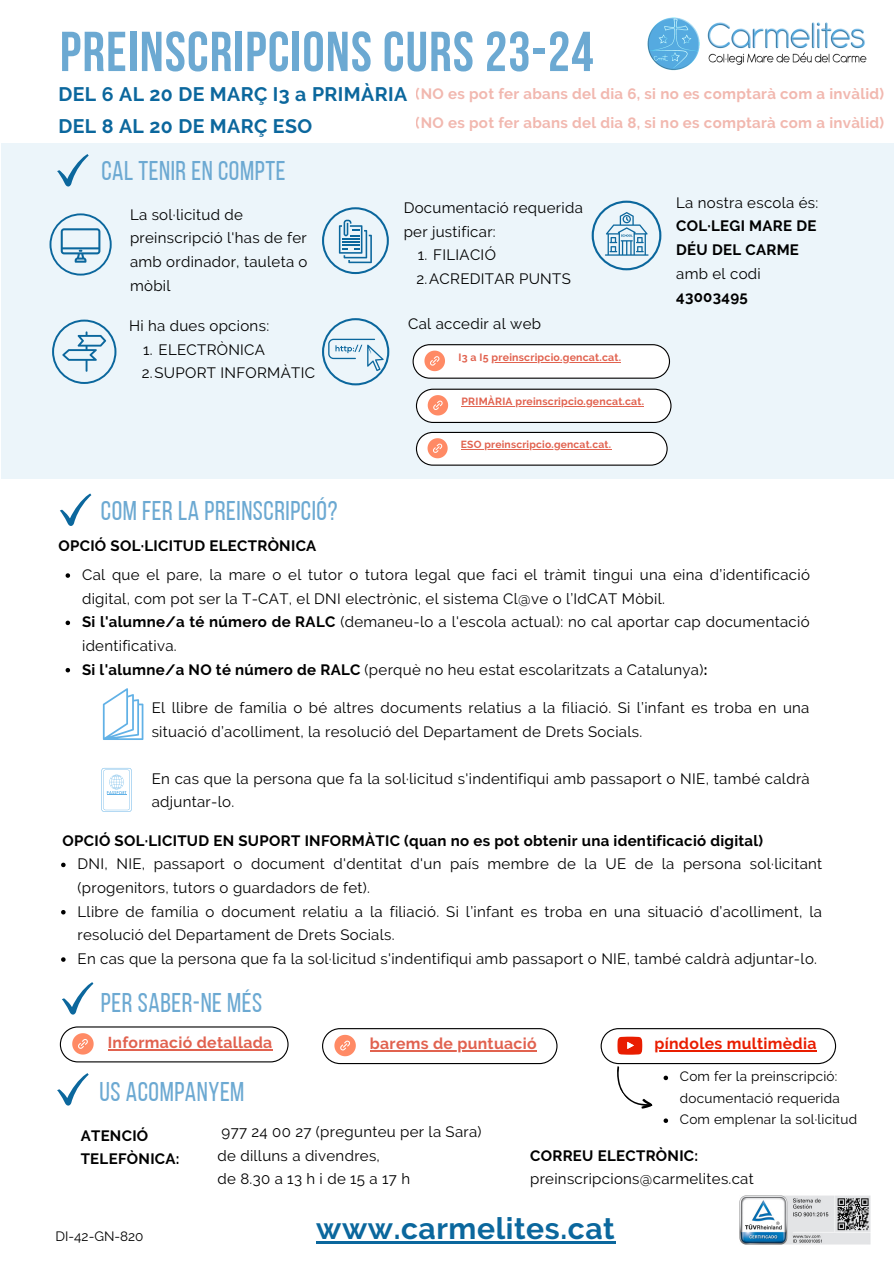
<style>
.page{position:relative;width:894px;height:1264px;background:#fff}
.page>*{position:absolute;margin:0;border:0;box-sizing:border-box;transform-origin:0 0}
.t1{font:700 56.1px "Bebas Neue";letter-spacing:.02em;color:#6ca9d2}
.t2{font:700 30px "Raleway";letter-spacing:.02em;color:#0b679d}
.t3{font:27px "Bebas Neue";letter-spacing:.02em;color:#6ca9d2}
.t4{font:700 19.5px/31.5px "Raleway";letter-spacing:.02em;color:#0b679d}
.t5{font:700 15.75px "Raleway";letter-spacing:.02em;color:#e1624f}
.t6{font:700 15.75px "Raleway";letter-spacing:.02em;color:#e91d00}
.t7{font:15px/23.7px "Raleway";letter-spacing:.02em;color:#000}
.t8{font:700 15px/23.7px "Raleway";letter-spacing:.02em;color:#000}
.t9{font:700 15px "Raleway";letter-spacing:.02em;color:#e1624f}
.t10{font:13.5px/21.5px "Raleway";letter-spacing:.02em;color:#000}
.t11{font:700 10.5px "Raleway";letter-spacing:.02em;color:#e1624f}
.t12{font:700 10.35px "Raleway";letter-spacing:.02em;color:#e1624f}
.s1{font-weight:700}
</style>
<div class="page">
<img style="left:647px;top:17px;width:220px;height:54px">
<svg style="left:101px;top:768px;width:31px;height:43px"></svg>
<svg style="left:103px;top:688px;width:40px;height:52px"></svg>
<img style="left:739px;top:1195px;width:131px;height:49px">
<div style="left:1px;top:143px;width:892px;height:336px;background:#ecf5fa"></div>
<svg style="left:52px;top:319px;width:64px;height:65px"></svg>
<svg style="left:49px;top:213px;width:63px;height:62px"></svg>
<svg style="left:322px;top:207px;width:67px;height:67px"></svg>
<svg style="left:322px;top:318px;width:67px;height:67px"></svg>
<svg style="left:591px;top:201px;width:70px;height:69px"></svg>
<svg style="left:412px;top:344px;width:258px;height:35px"></svg>
<hr style="left:491px;top:362px;width:130px;height:1px;background:#e1624f">
<svg style="left:57px;top:154px;width:32px;height:32px"></svg>
<svg style="left:60px;top:493px;width:31px;height:33px"></svg>
<svg style="left:62px;top:982px;width:31px;height:32px"></svg>
<svg style="left:60px;top:1026px;width:228px;height:36px"></svg>
<hr style="left:108px;top:1048px;width:164px;height:2px;background:#e1624f">
<svg style="left:322px;top:1028px;width:235px;height:36px"></svg>
<hr style="left:370px;top:1050px;width:166px;height:1px;background:#e1624f">
<svg style="left:57px;top:1073px;width:32px;height:32px"></svg>
<svg style="left:61px;top:862px;width:5px;height:5px"></svg>
<svg style="left:61px;top:910px;width:5px;height:4px"></svg>
<svg style="left:61px;top:957px;width:5px;height:4px"></svg>
<svg style="left:600px;top:1028px;width:235px;height:94px"></svg>
<hr style="left:316px;top:1240px;width:299px;height:3px;background:#0b679d">
<svg style="left:66px;top:573px;width:4px;height:5px"></svg>
<svg style="left:66px;top:620px;width:4px;height:5px"></svg>
<svg style="left:66px;top:668px;width:4px;height:4px"></svg>
<svg style="left:416px;top:388px;width:255px;height:35px"></svg>
<hr style="left:461px;top:406px;width:183px;height:1px;background:#e1624f">
<svg style="left:416px;top:432px;width:251px;height:33px"></svg>
<hr style="left:460px;top:449px;width:151px;height:1px;background:#e1624f">
<h1 class="t1" style="left:60px;top:29px;width:535px">PREINSCRIPCIONS CURS 23-24</h1>
<h3 class="t4" style="left:58px;top:79px;width:350px">DEL 6 AL 20 DE MARÇ I3 a PRIMÀRIA<br>DEL 8 AL 20 DE MARÇ ESO</h3>
<p class="t9" style="left:416px;top:85px;width:469px">(NO es pot fer abans del dia 6, si no es comptarà com a invàlid)</p>
<p class="t9" style="left:416px;top:114px;width:469px">(NO es pot fer abans del dia 8, si no es comptarà com a invàlid)</p>
<h3 class="t3" style="left:101px;top:159px;width:185px">CAL TENIR EN COMPTE</h3>
<p class="t7" style="left:130px;top:202px;width:179px">La sol·licitud de preinscripció l'has de fer amb ordinador, tauleta o mòbil</p>
<p class="t7" style="left:129px;top:314px;width:142px">Hi ha dues opcions:</p>
<p class="t7" style="left:142px;top:337px;width:175px">1. ELECTRÒNICA<br>2.SUPORT INFORMÀTIC</p>
<h3 class="t3" style="left:101px;top:500px;width:238px">COM FER LA PREINSCRIPCIÓ?</h3>
<p class="t8" style="left:58px;top:533px;width:259px">OPCIÓ SOL·LICITUD ELECTRÒNICA</p>
<p class="t7" style="left:403px;top:196px;width:181px">Documentació requerida per justificar:</p>
<p class="t7" style="left:676px;top:191px;width:144px">La nostra escola és:</p>
<p class="t8" style="left:676px;top:214px;width:142px">COL·LEGI MARE DE<br>DÉU DEL CARME</p>
<p class="t7" style="left:676px;top:262px;width:86px">amb el codi</p>
<p class="t8" style="left:676px;top:285px;width:73px">43003495</p>
<p class="t7" style="left:416px;top:243px;width:156px">1. FILIACIÓ<br>2.ACREDITAR PUNTS</p>
<p class="t7" style="left:408px;top:312px;width:135px">Cal accedir al web</p>
<p class="t11" style="left:458px;top:351px;width:164px">I3 a I5 preinscripcio.gencat.cat.</p>
<p class="t11" style="left:461px;top:395px;width:184px">PRIMÀRIA preinscripcio.gencat.cat.</p>
<p class="t12" style="left:460px;top:438px;width:152px">ESO preinscripcio.gencat.cat.</p>
<p class="t7" style="left:82px;top:563px;width:729px">Cal que el pare, la mare o el tutor o tutora legal que faci el tràmit tingui una eina d’identificació digital, com pot ser la T-CAT, el DNI electrònic, el sistema Cl@ve o l’IdCAT Mòbil.<br><span class="s1">Si l'alumne/a té número de RALC</span> (demaneu-lo a l'escola actual): no cal aportar cap documentació identificativa.<br><span class="s1">Si l'alumne/a NO té número de RALC</span> (perquè no heu estat escolaritzats a Catalunya)<span class="s1">:</span></p>
<p class="t7" style="left:152px;top:695px;width:659px">El llibre de família o bé altres documents relatius a la filiació. Si l’infant es troba en una situació d’acolliment, la resolució del Departament de Drets Socials.</p>
<p class="t7" style="left:152px;top:766px;width:659px">En cas que la persona que fa la sol·licitud s'indentifiqui amb passaport o NIE, també caldrà adjuntar-lo.</p>
<p class="t8" style="left:62px;top:828px;width:702px">OPCIÓ SOL·LICITUD EN SUPORT INFORMÀTIC (quan no es pot obtenir una identificació digital)</p>
<p class="t7" style="left:78px;top:852px;width:746px">DNI, NIE, passaport o document d'dentitat d'un país membre de la UE de la persona sol·licitant (progenitors, tutors o guardadors de fet).<br>Llibre de família o document relatiu a la filiació. Si l’infant es troba en una situació d’acolliment, la resolució del Departament de Drets Socials.<br>En cas que la persona que fa la sol·licitud s'indentifiqui amb passaport o NIE, també caldrà adjuntar-lo.</p>
<h3 class="t3" style="left:101px;top:991px;width:163px">PER SABER-NE MÉS</h3>
<p class="t5" style="left:108px;top:1033px;width:166px">Informació detallada</p>
<p class="t5" style="left:370px;top:1034px;width:168px">barems de puntuació</p>
<p class="t6" style="left:654px;top:1034px;width:163px">píndoles multimèdia</p>
<h3 class="t3" style="left:99px;top:1080px;width:146px">US ACOMPANYEM</h3>
<p class="t8" style="left:81px;top:1123px;width:100px">ATENCIÓ<br>TELEFÒNICA:</p>
<p class="t7" style="left:217px;top:1119px;width:265px">977 24 00 27 (pregunteu per la Sara) de dilluns a divendres, de8.30a13hide15a17h</p>
<p class="t10" style="left:679px;top:1065px;width:179px">Com fer la preinscripció: documentació requerida<br>Com emplenar la sol·licitud</p>
<p class="t8" style="left:530px;top:1143px;width:170px">CORREU ELECTRÒNIC:</p>
<p class="t7" style="left:530px;top:1167px;width:225px">preinscripcions@carmelites.cat</p>
<p class="t10" style="left:55px;top:1225px;width:89px">DI-42-GN-820</p>
<h2 class="t2" style="left:316px;top:1210px;width:300px">www.carmelites.cat</h2>
</div>
